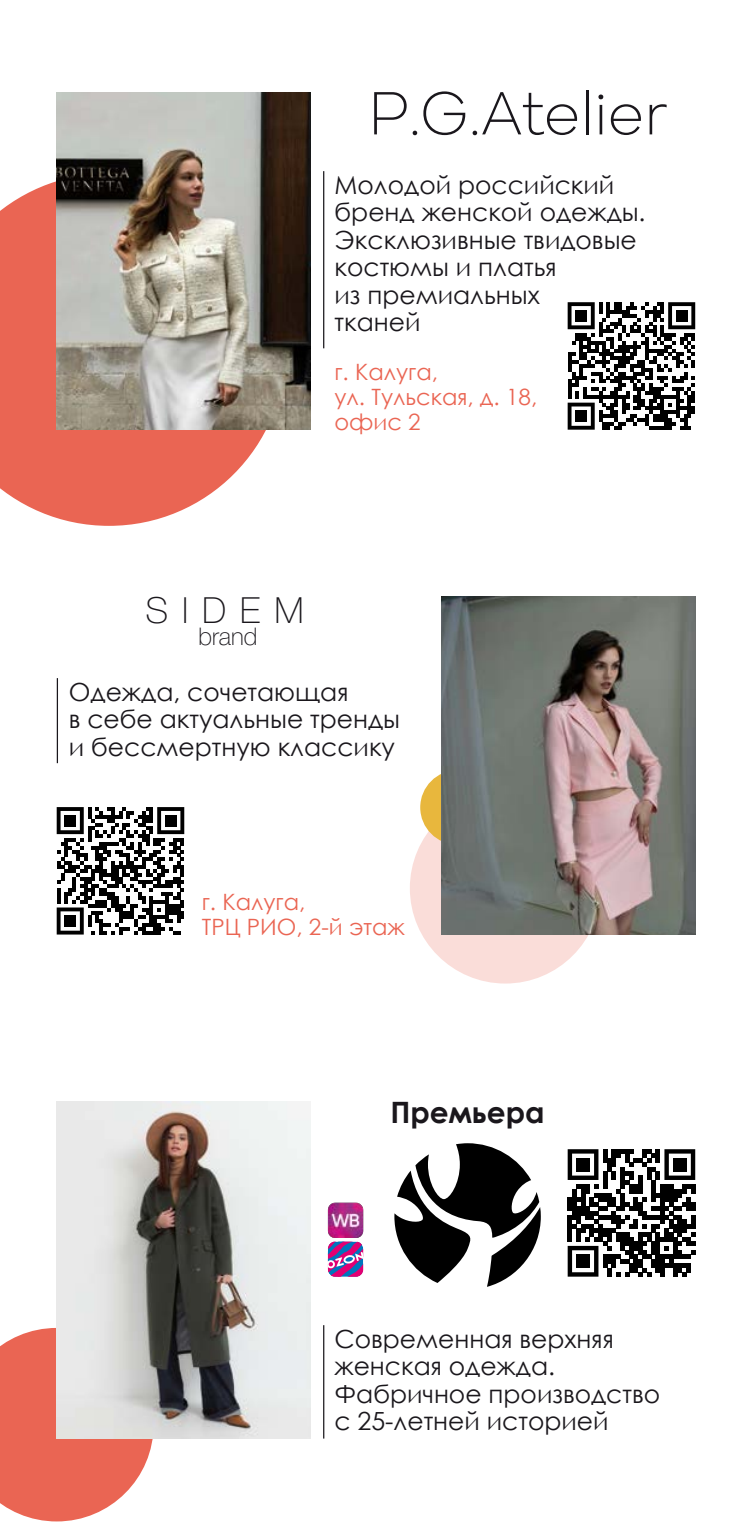
<style>
.page{position:relative;width:752px;height:1531px;background:#fff}
.page>*{position:absolute;margin:0;border:0;box-sizing:border-box;transform-origin:0 0}
.t1{font:100 36.25px "Helvetica Neue Cyr";letter-spacing:.385em;color:#1a171c}
.t2{font:700 29.5px "Century Gothic";color:#1a171c}
.t3{font:25px/27.5px "Century Gothic";color:#1a171c}
.t4{font:100 24.5px "Helvetica Neue Cyr";color:#1a171c}
.t5{font:22.5px/25px "Century Gothic";color:#ea6553}
</style>
<div class="page">
<svg style="left:0;top:173px;width:266px;height:353px;fill:#ea6553"></svg>
<div style="left:409px;top:793px;width:191px;height:190px;background:#faddd9;border-radius:50%"></div>
<div style="left:420px;top:770px;width:74px;height:75px;background:#e8b73d;border-radius:50%"></div>
<svg style="left:441px;top:597px;width:253px;height:337px"></svg>
<hr style="left:323px;top:171px;width:1px;height:177px;background:#1a171c">
<hr style="left:57px;top:678px;width:1px;height:85px;background:#1a171c">
<svg style="left:374px;top:92px;width:32px;height:42px"></svg>
<svg style="left:412px;top:131px;width:5px;height:4px"></svg>
<svg style="left:423px;top:91px;width:42px;height:44px"></svg>
<svg style="left:472px;top:92px;width:104px;height:43px"></svg>
<hr style="left:585px;top:90px;width:3px;height:44px;background:#1a171c">
<svg style="left:598px;top:95px;width:5px;height:39px"></svg>
<svg style="left:610px;top:104px;width:30px;height:31px"></svg>
<svg style="left:649px;top:104px;width:17px;height:30px"></svg>
<img style="left:57px;top:92px;width:253px;height:338px">
<svg style="left:567px;top:302px;width:128px;height:128px"></svg>
<div style="left:575px;top:310px;width:11px;height:11px;background:#000"></div>
<div style="left:675px;top:310px;width:12px;height:11px;background:#000"></div>
<div style="left:575px;top:410px;width:11px;height:12px;background:#000"></div>
<svg style="left:57px;top:807px;width:127px;height:127px"></svg>
<div style="left:64px;top:815px;width:12px;height:11px;background:#000"></div>
<div style="left:165px;top:815px;width:11px;height:11px;background:#000"></div>
<div style="left:64px;top:915px;width:12px;height:12px;background:#000"></div>
<svg style="left:0;top:1328px;width:153px;height:193px"></svg>
<hr style="left:323px;top:1325px;width:1px;height:113px;background:#1a171c">
<svg style="left:394px;top:1143px;width:146px;height:144px"></svg>
<svg style="left:567px;top:1149px;width:128px;height:128px"></svg>
<div style="left:576px;top:1158px;width:13px;height:13px;background:#000"></div>
<div style="left:673px;top:1158px;width:13px;height:13px;background:#000"></div>
<div style="left:576px;top:1254px;width:13px;height:14px;background:#000"></div>
<img style="left:57px;top:1101px;width:253px;height:338px">
<svg style="left:328px;top:1241px;width:35px;height:36px"></svg>
<img style="left:328px;top:1203px;width:35px;height:35px">
<p class="t3" style="left:334px;top:171px;width:312px">Молодой российский бренд женской одежды.<br>Эксклюзивные твидовые костюмы и платья<br>из премиальных<br>тканей</p>
<p class="t5" style="left:334px;top:359px;width:204px">г. Калуга,<br>ул. Тульская, д. 18, офис 2</p>
<h1 class="t1" style="left:145px;top:590px;width:160px">SIDEM</h1>
<p class="t4" style="left:198px;top:623px;width:60px">brand</p>
<p class="t3" style="left:69px;top:678px;width:332px">Одежда, сочетающая<br>в себе актуальные тренды и бессмертную классику</p>
<p class="t5" style="left:202px;top:888px;width:204px">г. Калуга,<br>ТРЦ РИО, 2-й этаж</p>
<p class="t2" style="left:390px;top:1090px;width:156px">Премьера</p>
<p class="t3" style="left:334px;top:1325px;width:327px">Современная верхняя женская одежда.<br>Фабричное производство с 25-летней историей</p>
</div>
